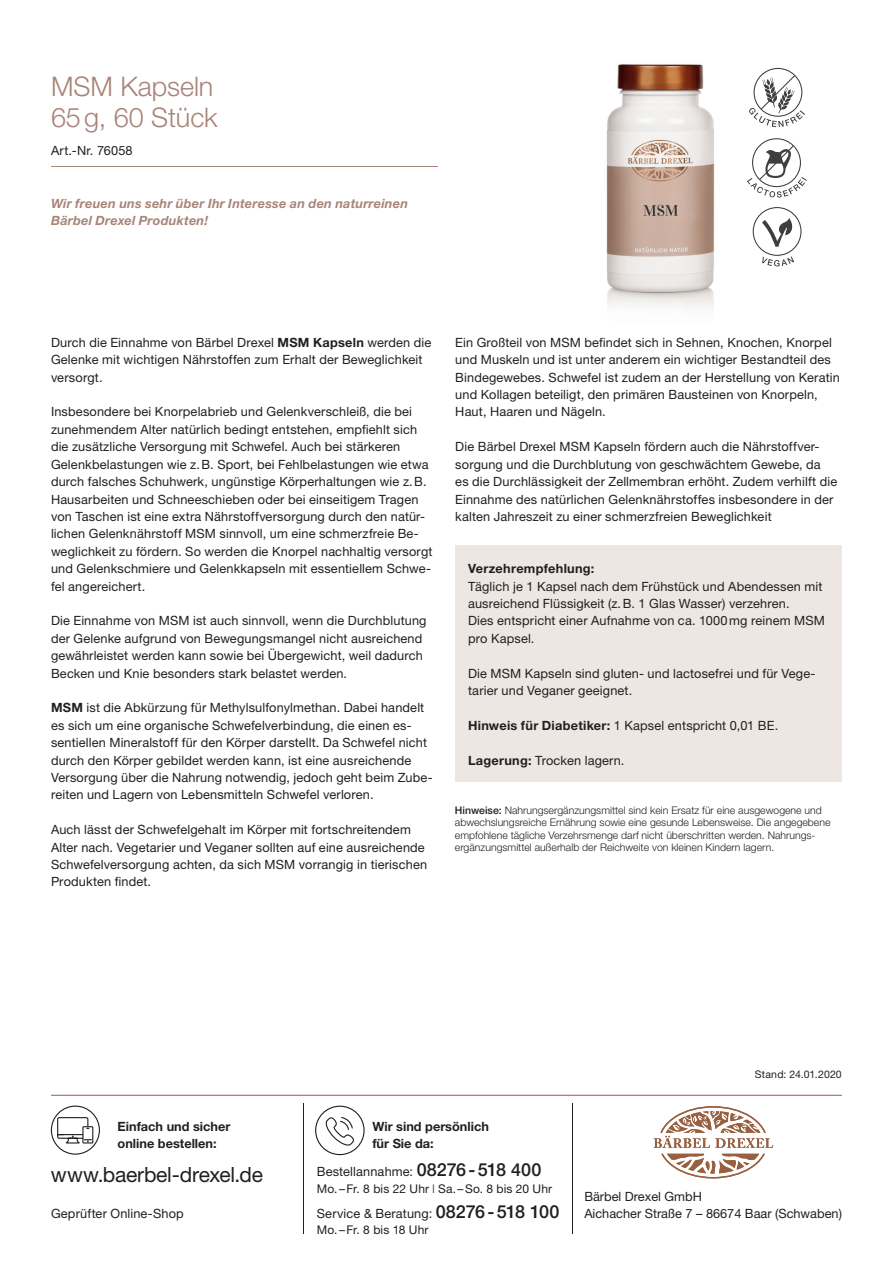
<style>
.page{position:relative;width:893px;height:1263px;background:#fff}
.page>*{position:absolute;margin:0;border:0;box-sizing:border-box;transform-origin:0 0}
.t1{font:300 27px/31px "Helvetica Neue LT Pro";letter-spacing:-.005em;color:#a88478}
.t2{font:21px "Helvetica Neue LT Pro";letter-spacing:-.015em;color:#231f20}
.t3{font:12.75px/17.4px "Helvetica Neue LT Pro";letter-spacing:.01em;color:#231f20}
.t4{font:italic 700 12.75px/17.4px "Helvetica Neue LT Pro";letter-spacing:.015em;color:#a88478}
.t5{font:700 12.75px/17.4px "Helvetica Neue LT Pro";color:#231f20}
.t6{font:700 12.75px "Helvetica Neue LT Pro";letter-spacing:.02em;color:#231f20}
.t7{font:12px "Helvetica Neue LT Pro";letter-spacing:.015em;color:#231f20}
.t8{font:300 10.5px/12.6px "Helvetica Neue LT Pro";color:#231f20}
.t9{font:10.5px "Helvetica Neue LT Pro";letter-spacing:.02em;color:#231f20}
.s1{font-weight:700}
.s2{font-weight:500}
.s3{font-weight:500;font-size:18px}
.s4{font-weight:300}
</style>
<div class="page">
<hr style="left:51px;top:1095px;width:791px;height:1px;background:#996040">
<hr style="left:51px;top:166px;width:387px;height:1px;background:#a88478">
<div style="left:315px;top:1106px;width:50px;height:49px;border:1px solid #231f20;border-radius:50%"></div>
<svg style="left:325px;top:1117px;width:29px;height:29px"></svg>
<div style="left:51px;top:1105px;width:49px;height:50px;border:1px solid #231f20;border-radius:50%"></div>
<svg style="left:57px;top:1117px;width:37px;height:27px"></svg>
<hr style="left:303px;top:1103px;width:1px;height:131px;background:#231f20">
<hr style="left:572px;top:1103px;width:1px;height:131px;background:#231f20">
<svg style="left:654px;top:1106px;width:119px;height:72px"></svg>
<div style="left:455px;top:545px;width:387px;height:237px;background:#ede6e3"></div>
<img style="left:606px;top:64px;width:109px;height:245px">
<svg style="left:753px;top:207px;width:48px;height:59px"></svg>
<svg style="left:749px;top:68px;width:56px;height:59px"></svg>
<svg style="left:747px;top:138px;width:60px;height:60px"></svg>
<h1 class="t1" style="left:51px;top:70px;width:168px">MSM Kapseln<br>65 g, 60 Stück</h1>
<p class="t3" style="left:51px;top:142px;width:83px">Art.-Nr. 76058</p>
<p class="t4" style="left:51px;top:194px;width:358px">Wir freuen uns sehr über Ihr Interesse an den naturreinen<br>Bärbel Drexel Produkten!</p>
<p class="t3" style="left:51px;top:333px;width:382px">Durch die Einnahme von Bärbel Drexel <span class="s1">MSM Kapseln</span> werden die<br>Gelenke mit wichtigen Nährstoffen zum Erhalt der Beweglichkeit versorgt.</p>
<p class="t3" style="left:51px;top:403px;width:383px">Insbesondere bei Knorpelabrieb und Gelenkverschleiß, die bei zunehmendem Alter natürlich bedingt entstehen, empfiehlt sich die zusätzliche Versorgung mit Schwefel. Auch bei stärkeren Gelenkbelastungen wie z. B. Sport, bei Fehlbelastungen wie etwa durch falsches Schuhwerk, ungünstige Körperhaltungen wie z. B.<br>Hausarbeiten und Schneeschieben oder bei einseitigem Tragen von Taschen ist eine extra Nährstoffversorgung durch den natür&shy;lichen Gelenknährstoff MSM sinnvoll, um eine schmerzfreie Be&shy;weglichkeit zu fördern. So werden die Knorpel nachhaltig versorgt und Gelenkschmiere und Gelenkkapseln mit essentiellem Schwe&shy;fel angereichert.</p>
<p class="t3" style="left:51px;top:612px;width:377px">Die Einnahme von MSM ist auch sinnvoll, wenn die Durchblutung der Gelenke aufgrund von Bewegungsmangel nicht ausreichend gewährleistet werden kann sowie bei Übergewicht, weil dadurch Becken und Knie besonders stark belastet werden.</p>
<p class="t3" style="left:51px;top:699px;width:383px"><span class="s1">MSM</span> ist die Abkürzung für Methylsulfonylmethan. Dabei handelt es sich um eine organische Schwefelverbindung, die einen es&shy;sentiellen Mineralstoff für den Körper darstellt. Da Schwefel nicht durch den Körper gebildet werden kann, ist eine ausreichende Versorgung über die Nahrung notwendig, jedoch geht beim Zube&shy;reiten und Lagern von Lebensmitteln Schwefel verloren.</p>
<p class="t3" style="left:51px;top:821px;width:378px">Auch lässt der Schwefelgehalt im Körper mit fortschreitendem Alter nach. Vegetarier und Veganer sollten auf eine ausreichende Schwefelversorgung achten, da sich MSM vorrangig in tierischen Produkten findet.</p>
<p class="t3" style="left:455px;top:333px;width:386px">Ein Großteil von MSM befindet sich in Sehnen, Knochen, Knorpel und Muskeln und ist unter anderem ein wichtiger Bestandteil des Bindegewebes. Schwefel ist zudem an der Herstellung von Keratin und Kollagen beteiligt, den primären Bausteinen von Knorpeln, Haut, Haaren und Nägeln.</p>
<p class="t3" style="left:455px;top:438px;width:383px">Die Bärbel Drexel MSM Kapseln fördern auch die Nährstoffver&shy;sorgung und die Durchblutung von geschwächtem Gewebe, da es die Durchlässigkeit der Zellmembran erhöht. Zudem verhilft die Einnahme des natürlichen Gelenknährstoffes insbesondere in der kalten Jahreszeit zu einer schmerzfreien Beweglichkeit</p>
<p class="t6" style="left:468px;top:561px;width:128px">Verzehrempfehlung:</p>
<p class="t3" style="left:468px;top:577px;width:358px">Täglich je 1 Kapsel nach dem Frühstück und Abendessen mit ausreichend Flü ssigkeit (z. B. 1 Glas Wasser) verzehren.<br>Dies entspricht einer Aufnahme von ca. 1000 mg reinem MSM pro Kapsel.</p>
<p class="t3" style="left:468px;top:664px;width:349px">Die MSM Kapseln sind gluten- und lactosefrei und fü r Vege&shy;tarier und Veganer geeignet.</p>
<p class="t3" style="left:468px;top:716px;width:312px"><span class="s1">Hinweis fü r Diabetiker:</span> 1 Kapsel entspricht 0,01 BE.</p>
<p class="t3" style="left:468px;top:751px;width:158px"><span class="s1">Lagerung:</span> Trocken lagern.</p>
<p class="t8" style="left:455px;top:803px;width:377px"><span class="s2">Hinweise:</span> Nahrungsergänzungsmittel sind kein Ersatz für eine ausgewogene und abwechslungsreiche Ernährung sowie eine gesunde Lebensweise. Die angegebene empfohlene tägliche Verzehrsmenge darf nicht überschritten werden. Nahrungs&shy;ergänzungsmittel außerhalb der Reichweite von kleinen Kindern lagern.</p>
<p class="t9" style="left:755px;top:1067px;width:88px">Stand: 24.01.2020</p>
<p class="t5" style="left:118px;top:1117px;width:114px">Einfach und sicher online bestellen:</p>
<p class="t5" style="left:372px;top:1117px;width:118px">Wir sind persönlich für Sie da:</p>
<h2 class="t2" style="left:51px;top:1161px;width:214px">www.baerbel-drexel.de</h2>
<p class="t3" style="left:51px;top:1204px;width:134px">Geprüfter Online-Shop</p>
<p class="t3" style="left:317px;top:1163px;width:226px">Bestellannahme: <span class="s3">08276 - 518 400</span></p>
<p class="t7" style="left:317px;top:1181px;width:237px">Mo. – Fr. 8 bis 22 Uhr <span class="s4">l</span> Sa. – So. 8 bis 20 Uhr</p>
<p class="t3" style="left:317px;top:1204px;width:244px">Service &amp; Beratung: <span class="s3">08276 - 518 100</span></p>
<p class="t7" style="left:317px;top:1222px;width:113px">Mo. – Fr. 8 bis 18 Uhr</p>
<p class="t3" style="left:584px;top:1187px;width:259px">Bärbel Drexel GmbH<br>Aichacher Straße 7 – 86674 Baar (Schwaben)</p>
</div>
